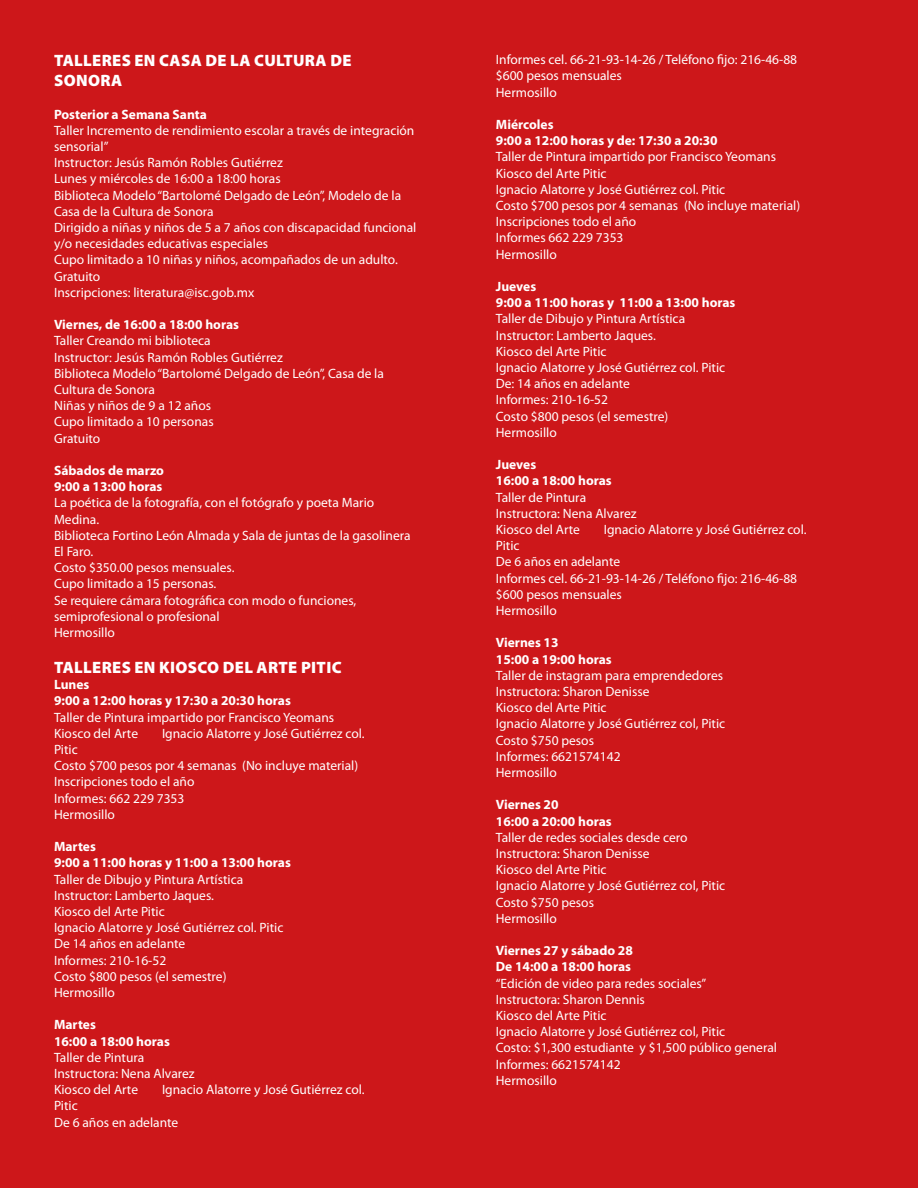
<style>
.page{position:relative;width:918px;height:1188px;background:#cd171a}
.page>*{position:absolute;margin:0;border:0;box-sizing:border-box;transform-origin:0 0}
.t1{font:900 16.5px/19.8px "Myriad Pro";letter-spacing:.02em;color:#fff}
.t2{font:13.5px/16.2px "Myriad Pro";color:#fff}
.t3{font:700 13.5px/16.2px "Myriad Pro";color:#fff}
</style>
<div class="page">
<p class="t1" style="left:54px;top:50px;width:299px">TALLERES EN CASA DE LA CULTURA DE<br>SONORA</p>
<p class="t3" style="left:54px;top:105px;width:154px">Posterior a Semana Santa</p>
<p class="t2" style="left:54px;top:122px;width:364px">Taller Incremento de rendimiento escolar a través de integración sensorial”<br>Instructor: Jesús Ramón Robles Gutiérrez<br>Lunes y miércoles de 16:00 a 18:00 horas<br>Biblioteca Modelo “Bartolomé Delgado de León”, Modelo de la Casa de la Cultura de Sonora<br>Dirigido a niñas y niños de 5 a 7 años con discapacidad funcional y/o necesidades educativas especiales<br>Cupo limitado a 10 niñas y niños, acompañados de un adulto.<br>Gratuito<br>Inscripciones: literatura@isc.gob.mx</p>
<p class="t3" style="left:54px;top:316px;width:187px">Viernes, de 16:00 a 18:00 horas</p>
<p class="t2" style="left:54px;top:333px;width:331px">Taller Creando mi biblioteca<br>Instructor: Jesús Ramón Robles Gutiérrez<br>Biblioteca Modelo “Bartolomé Delgado de León”, Casa de la<br>Cultura de Sonora<br>Niñas y niños de 9 a 12 años<br>Cupo limitado a 10 personas<br>Gratuito</p>
<p class="t3" style="left:54px;top:462px;width:112px">Sábados de marzo<br>9:00 a 13:00 horas</p>
<p class="t2" style="left:54px;top:495px;width:358px">La poética de la fotografía, con el fotógrafo y poeta Mario<br>Medina.<br>Biblioteca Fortino León Almada y Sala de juntas de la gasolinera<br>El Faro.<br>Costo $350.00 pesos mensuales.<br>Cupo limitado a 15 personas.<br>Se requiere cámara fotográfica con modo o funciones, semiprofesional o profesional<br>Hermosillo</p>
<p class="t1" style="left:54px;top:657px;width:289px">TALLERES EN KIOSCO DEL ARTE PITIC</p>
<p class="t3" style="left:54px;top:676px;width:238px">Lunes<br>9:00 a 12:00 horas y 17:30 a 20:30 horas</p>
<p class="t2" style="left:54px;top:709px;width:282px">Taller de Pintura impartido por Francisco Yeomans<br>Kiosco del Arte</p>
<p class="t2" style="left:162px;top:725px;width:204px">Ignacio Alatorre y José Gutiérrez col.</p>
<p class="t2" style="left:54px;top:741px;width:306px">Pitic<br>Costo $700 pesos por 4 semanas (No incluye material)<br>Inscripciones todo el año<br>Informes: 662 229 7353<br>Hermosillo</p>
<p class="t3" style="left:54px;top:838px;width:238px">Martes<br>9:00 a 11:00 horas y 11:00 a 13:00 horas</p>
<p class="t2" style="left:54px;top:871px;width:231px">Taller de Dibujo y Pintura Artística<br>Instructor: Lamberto Jaques.<br>Kiosco del Arte Pitic<br>Ignacio Alatorre y José Gutiérrez col. Pitic<br>De 14 años en adelante<br>Informes: 210-16-52<br>Costo $800 pesos (el semestre)<br>Hermosillo</p>
<p class="t3" style="left:54px;top:1016px;width:117px">Martes<br>16:00 a 18:00 horas</p>
<p class="t2" style="left:54px;top:1049px;width:142px">Taller de Pintura<br>Instructora: Nena Alvarez<br>Kiosco del Arte</p>
<p class="t2" style="left:162px;top:1081px;width:204px">Ignacio Alatorre y José Gutiérrez col.</p>
<p class="t2" style="left:54px;top:1098px;width:126px">Pitic<br>De 6 años en adelante</p>
<p class="t2" style="left:496px;top:51px;width:303px">Informes cel. 66-21-93-14-26 / Teléfono fijo: 216-46-88 $600 pesos mensuales<br>Hermosillo</p>
<p class="t3" style="left:496px;top:116px;width:223px">Miércoles<br>9:00 a 12:00 horas y de: 17:30 a 20:30</p>
<p class="t2" style="left:496px;top:148px;width:306px">Taller de Pintura impartido por Francisco Yeomans<br>Kiosco del Arte Pitic<br>Ignacio Alatorre y José Gutiérrez col. Pitic<br>Costo $700 pesos por 4 semanas (No incluye material)<br>Inscripciones todo el año<br>Informes 662 229 7353<br>Hermosillo</p>
<p class="t3" style="left:496px;top:278px;width:241px">Jueves<br>9:00 a 11:00 horas y 11:00 a 13:00 horas</p>
<p class="t2" style="left:496px;top:310px;width:231px">Taller de Dibujo y Pintura Artística<br>Instructor: Lamberto Jaques.<br>Kiosco del Arte Pitic<br>Ignacio Alatorre y José Gutiérrez col. Pitic<br>De: 14 años en adelante<br>Informes: 210-16-52<br>Costo $800 pesos (el semestre)<br>Hermosillo</p>
<p class="t3" style="left:496px;top:456px;width:117px">Jueves<br>16:00 a 18:00 horas</p>
<p class="t2" style="left:496px;top:489px;width:142px">Taller de Pintura<br>Instructora: Nena Alvarez<br>Kiosco del Arte</p>
<p class="t2" style="left:604px;top:521px;width:204px">Ignacio Alatorre y José Gutiérrez col.</p>
<p class="t2" style="left:496px;top:537px;width:303px">Pitic<br>De 6 años en adelante<br>Informes cel. 66-21-93-14-26 / Teléfono fijo: 216-46-88 $600 pesos mensuales<br>Hermosillo</p>
<p class="t3" style="left:496px;top:634px;width:117px">Viernes 13<br>15:00 a 19:00 horas</p>
<p class="t2" style="left:496px;top:667px;width:231px">Taller de instagram para emprendedores<br>Instructora: Sharon Denisse<br>Kiosco del Arte Pitic<br>Ignacio Alatorre y José Gutiérrez col, Pitic<br>Costo $750 pesos<br>Informes: 6621574142<br>Hermosillo</p>
<p class="t3" style="left:496px;top:796px;width:117px">Viernes 20<br>16:00 a 20:00 horas</p>
<p class="t2" style="left:496px;top:829px;width:231px">Taller de redes sociales desde cero<br>Instructora: Sharon Denisse<br>Kiosco del Arte Pitic<br>Ignacio Alatorre y José Gutiérrez col, Pitic<br>Costo $750 pesos<br>Hermosillo</p>
<p class="t3" style="left:496px;top:942px;width:139px">Viernes 27 y sábado 28<br>De 14:00 a 18:00 horas</p>
<p class="t2" style="left:496px;top:975px;width:283px">“Edición de video para redes sociales”<br>Instructora: Sharon Dennis<br>Kiosco del Arte Pitic<br>Ignacio Alatorre y José Gutiérrez col, Pitic<br>Costo: $1,300 estudiante y $1,500 público general<br>Informes: 6621574142<br>Hermosillo</p>
</div>
